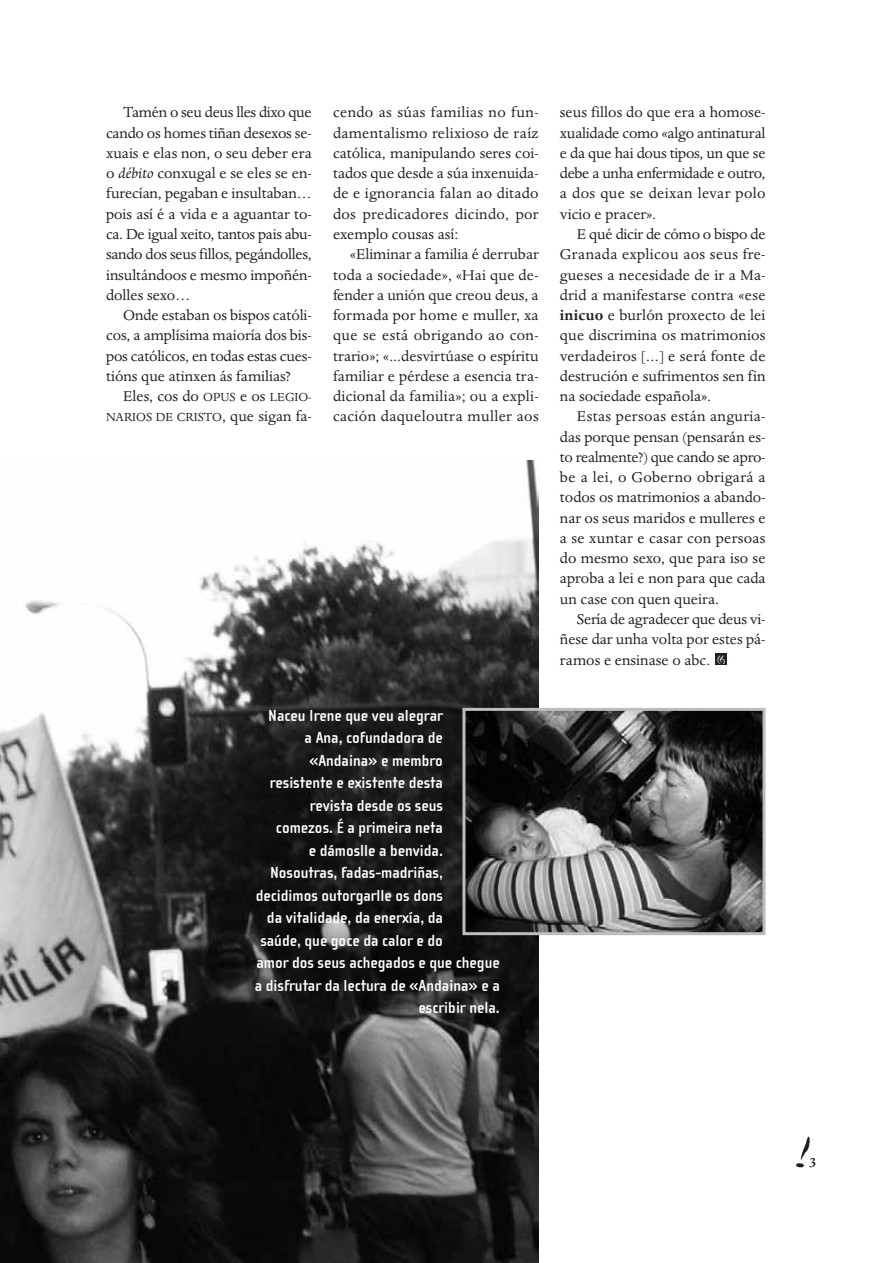
<style>
.page{position:relative;width:893px;height:1263px;background:#fff}
.page>*{position:absolute;margin:0;border:0;box-sizing:border-box;transform-origin:0 0}
.t1{font:16.5px/20.2px "Dante";color:#231f20;text-align:justify}
.t2{font:700 16.5px "Cholla Sans";color:#fff}
.t3{font:500 16.5px "Dante";color:#231f20}
.t4{font:13.5px "Dante";color:#231f20}
.s1{font-style:italic}
.s2{font-size:13.5px}
.s3{font-size:16.5px}
.s4{font-weight:700}
</style>
<div class="page">
<img style="left:0;top:461px;width:539px;height:802px">
<img style="left:796px;top:1136px;width:14px;height:32px">
<div style="left:715px;top:653px;width:11px;height:12px;background:#231f20"></div>
<img style="left:466px;top:712px;width:295px;height:219px">
<div style="left:462px;top:708px;width:303px;height:227px;border:3px solid #bbbdc0"></div>
<p class="t1" style="left:106px;top:104px;width:207px;text-indent:17px">Tamén o seu deus lles dixo que cando os homes tiñan desexos se&shy;xuais e elas non, o seu deber era o <span class="s1">débito</span> conxugal e se eles se en&shy;furecían, pegaban e insultaban… pois así é a vida e a aguantar to&shy;ca. De igual xeito, tantos pais abu&shy;sando dos seus fillos, pegándolles, insultándoos e mesmo impoñén&shy;dolles sexo…</p>
<p class="t1" style="left:106px;top:306px;width:207px;text-indent:17px">Onde estaban os bispos católi&shy;cos, a amplísima maioría dos bis&shy;pos católicos, en todas estas cues&shy;tións que atinxen ás familias?</p>
<p class="t1" style="left:123px;top:388px;width:190px">Eles, cos do <span class="s2">OPUS</span> e os <span class="s2">LEGIO-</span></p>
<p class="t4" style="left:106px;top:413px;width:207px">NARIOS DE CRISTO<span class="s3">, que sigan fa-</span></p>
<p class="t1" style="left:333px;top:104px;width:207px">cendo as súas familias no fun&shy;damentalismo relixioso de raíz católica, manipulando seres coi&shy;tados que desde a súa inxenuida&shy;de e ignorancia falan ao ditado dos predicadores dicindo, por exemplo cousas así:</p>
<p class="t1" style="left:333px;top:246px;width:207px;text-indent:17px">«Eliminar a familia é derrubar toda a sociedade», «Hai que de&shy;fender a unión que creou deus, a formada por home e muller, xa que se está obrigando ao con&shy;trario»; «...desvirtúase o espíritu familiar e pérdese a esencia tra&shy;dicional da familia»; ou a expli&shy;cación daqueloutra muller aos</p>
<p class="t2" style="left:268px;top:710px;width:176px">Naceu Irene que veu alegrar</p>
<p class="t2" style="left:304px;top:732px;width:140px">a Ana, cofundadora de</p>
<p class="t2" style="left:309px;top:755px;width:135px">«Andaina» e membro</p>
<p class="t2" style="left:270px;top:777px;width:175px">resistente e existente desta</p>
<p class="t2" style="left:310px;top:800px;width:135px">revista desde os seus</p>
<p class="t2" style="left:276px;top:822px;width:168px">comezos. É a primeira neta</p>
<p class="t2" style="left:309px;top:845px;width:136px">e dámoslle a benvida.</p>
<p class="t2" style="left:270px;top:867px;width:174px">Nosoutras, fadas-madriñas,</p>
<p class="t2" style="left:256px;top:890px;width:189px">decidimos outorgarlle os dons</p>
<p class="t2" style="left:267px;top:912px;width:177px">da vitalidade, da enerxía, da</p>
<p class="t2" style="left:260px;top:935px;width:184px">saúde, que goce da calor e do</p>
<p class="t2" style="left:256px;top:957px;width:245px">amor dos seus achegados e que chegue</p>
<p class="t2" style="left:255px;top:980px;width:246px">a disfrutar da lectura de «Andaina» e a</p>
<p class="t2" style="left:418px;top:1002px;width:83px">escribir nela.</p>
<p class="t1" style="left:560px;top:104px;width:207px">seus fillos do que era a homose&shy;xualidade como «algo antinatural e da que hai dous tipos, un que se debe a unha enfermidade e outro, a dos que se deixan levar polo vicio e pracer».</p>
<p class="t1" style="left:560px;top:225px;width:207px;text-indent:17px">E qué dicir de cómo o bispo de Granada explicou aos seus fre&shy;gueses a necesidade de ir a Ma&shy;drid a manifestarse contra «ese <span class="s4">inicuo</span> e burlón proxecto de lei que discrimina os matrimonios verdadeiros [...] e será fonte de destrución e sufrimentos sen fin na sociedade española».</p>
<p class="t1" style="left:560px;top:408px;width:207px;text-indent:17px">Estas persoas están anguria&shy;das porque pensan (pensarán es&shy;to realmente?) que cando se apro&shy;be a lei, o Goberno obrigará a todos os matrimonios a abando&shy;nar os seus maridos e mulleres e a se xuntar e casar con persoas do mesmo sexo, que para iso se aproba a lei e non para que cada un case con quen queira.</p>
<p class="t1" style="left:560px;top:610px;width:207px;text-indent:17px">Sería de agradecer que deus vi&shy;ñese dar unha volta por estes pá&shy;ramos e ensinase o abc.</p>
<p class="t3" style="left:809px;top:1156px;width:9px">3</p>
</div>
